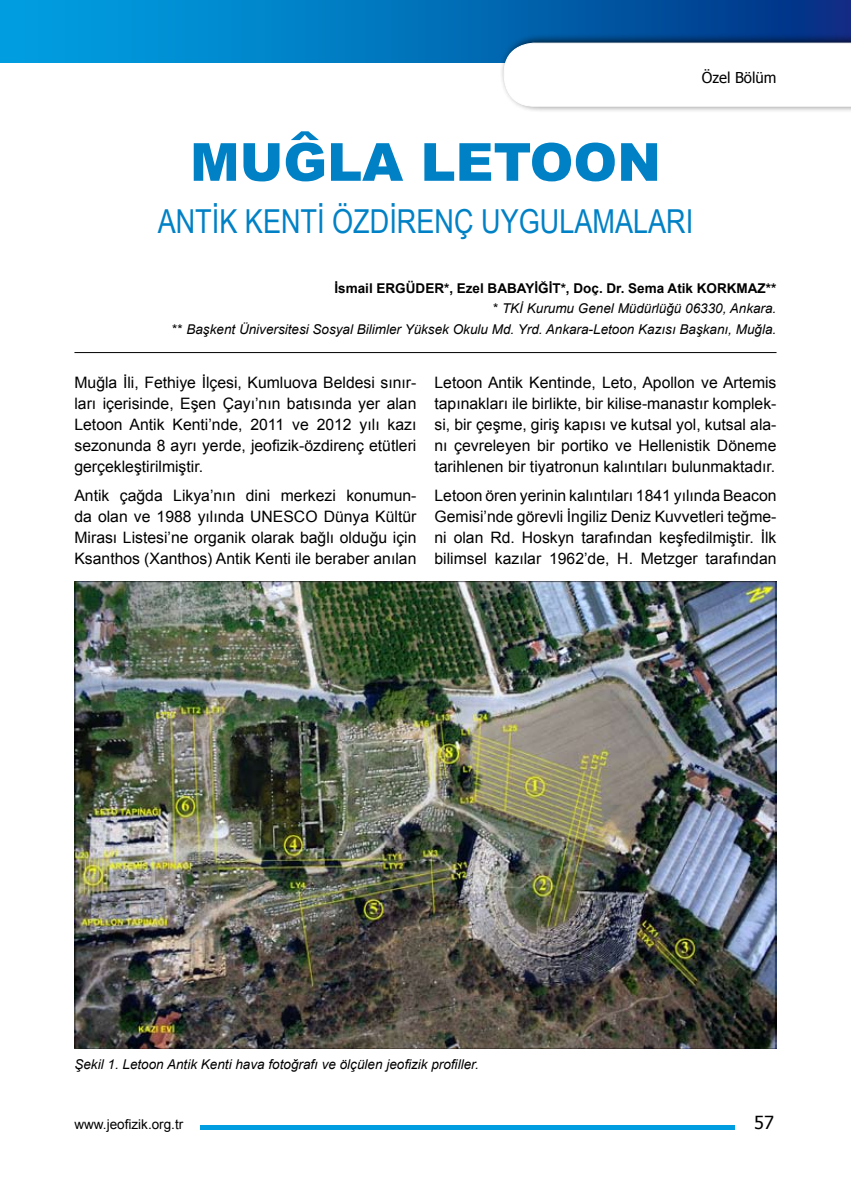
<style>
.page{position:relative;width:851px;height:1191px;background:#fff}
.page>*{position:absolute;margin:0;border:0;box-sizing:border-box;transform-origin:0 0}
.t1{font:900 52.5px "Arial";color:#0081c6}
.t2{font:33px "Arial Narrow";color:#0081c6}
.t3{font:18px "Tahoma";color:#000}
.t4{font:15.75px/21px "Arial";color:#000;text-align:justify}
.t5{font:15px "Tahoma";color:#000}
.t6{font:italic 13.5px/20.4px "Arial";color:#000;text-align:right}
.t7{font:700 13.5px "Arial";color:#000}
.t8{font:13.5px "Arial";color:#000}
</style>
<div class="page">
<div style="left:1px;top:0;width:849px;height:62px;background:linear-gradient(to right,#00a8e7,#033286)"></div>
<div style="left:499px;top:33px;width:351px;height:87px;background:#000;opacity:.75"></div>
<svg style="left:503px;top:43px;width:347px;height:64px"></svg>
<hr style="left:200px;top:1125px;width:534px;height:4px;background:#009ee0">
<hr style="left:74px;top:352px;width:702px;height:1px;background:#000">
<img style="left:74px;top:582px;width:702px;height:466px">
<svg style="left:291px;top:131px;width:28px;height:10px"></svg>
<p class="t5" style="left:701px;top:68px;width:76px">Özel Bölüm</p>
<h1 class="t1" style="left:190px;top:133px;width:472px">MUGLA LETOON</h1>
<h2 class="t2" style="left:158px;top:203px;width:537px">ANTİK KENTİ ÖZDİRENÇ UYGULAMALARI</h2>
<p class="t7" style="left:334px;top:280px;width:62px">İsmail Ergüder</p>
<p class="t7" style="left:444px;top:280px;width:63px">*, Ezel Babayi</p>
<p class="t7" style="left:538px;top:280px;width:180px">ğit*, Doç. Dr. Sema Atik Korkmaz</p>
<p class="t7" style="left:765px;top:280px;width:12px">**</p>
<p class="t6" style="left:172px;top:298px;width:605px">* TKİ Kurumu Genel Müdürlüğü 06330, Ankara.<br>** Başkent Üniversitesi Sosyal Bilimler Yüksek Okulu Md. Yrd. Ankara-Letoon Kazısı Başkanı, Muğla.</p>
<p class="t4" style="left:74px;top:372px;width:343px">Muğla İli, Fethiye İlçesi, Kumluova Beldesi sınır&shy;ları içerisinde, Eşen Çayı’nın batısında yer alan Letoon Antik Kenti’nde, 2011 ve 2012 yılı kazı sezonunda 8 ayrı yerde, jeofizik-özdirenç etütleri gerçekleştirilmiştir.</p>
<p class="t4" style="left:74px;top:485px;width:343px">Antik çağda Likya’nın dini merkezi konumun&shy;da olan ve 1988 yılında UNESCO Dünya Kültür Mirası Listesi’ne organik olarak bağlı olduğu için Ksanthos (Xanthos) Antik Kenti ile beraber anılan</p>
<p class="t4" style="left:434px;top:372px;width:343px">Letoon Antik Kentinde, Leto, Apollon ve Artemis tapınakları ile birlikte, bir kilise-manastır komplek&shy;si, bir çeşme, giriş kapısı ve kutsal yol, kutsal ala&shy;nı çevreleyen bir portiko ve Hellenistik Döneme tarihlenen bir tiyatronun kalıntıları bulunmaktadır.</p>
<p class="t4" style="left:434px;top:485px;width:343px">Letoon ören yerinin kalıntıları 1841 yılında Beacon Gemisi’nde görevli İngiliz Deniz Kuvvetleri teğme&shy;ni olan Rd. Hoskyn tarafından keşfedilmiştir. İlk bilimsel kazılar 1962’de, H. Metzger tarafından</p>
<p class="t6" style="left:74px;top:1054px;width:406px">Şekil 1. Letoon Antik Kenti hava fotoğrafı ve ölçülen jeofizik profiller.</p>
<p class="t8" style="left:74px;top:1116px;width:110px">www.jeofizik.org.tr</p>
<p class="t3" style="left:754px;top:1110px;width:21px">57</p>
</div>
